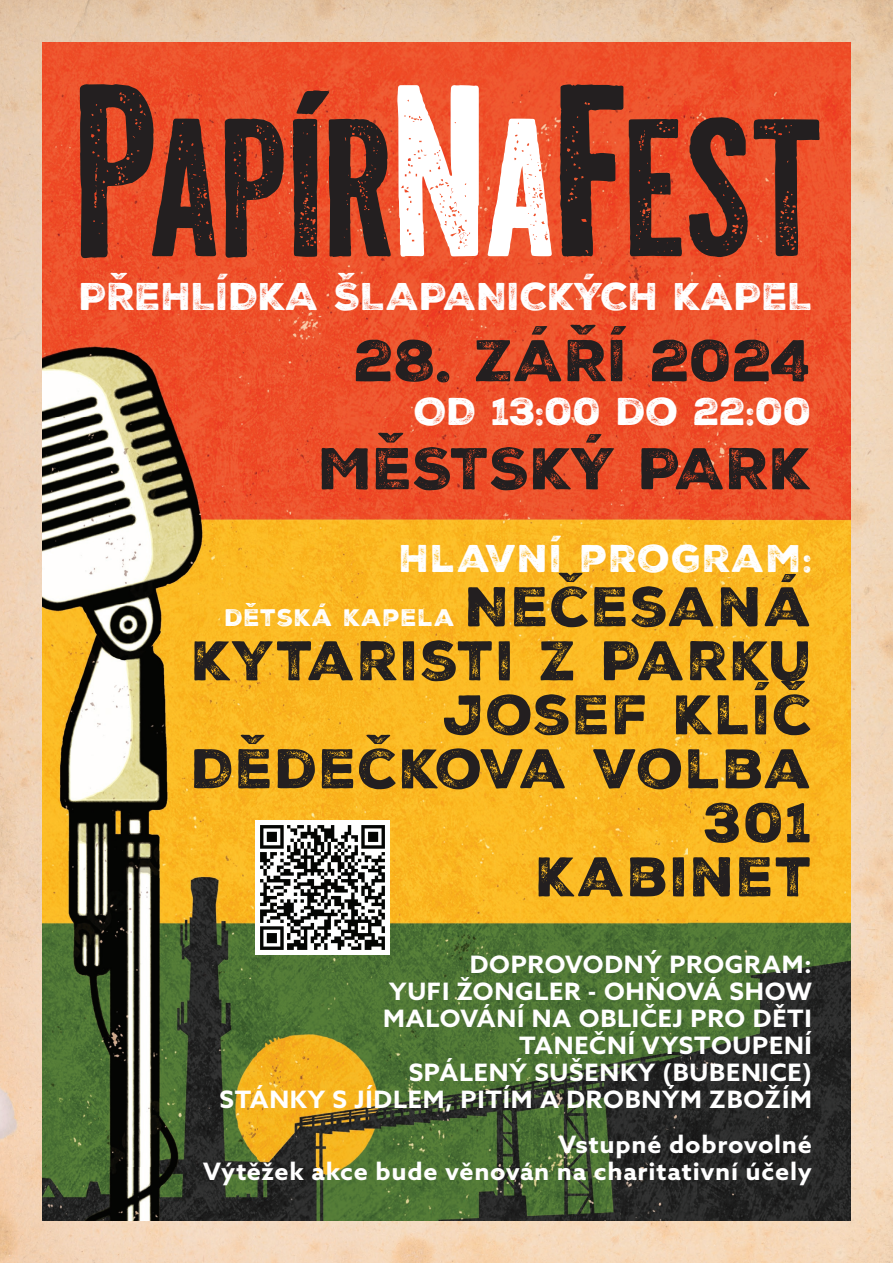
<style>
.page{position:relative;width:893px;height:1263px;background:#fff}
.page>*{position:absolute;margin:0;border:0;box-sizing:border-box;transform-origin:0 0}
.t1{font:187.65px "PF Fuel Grime";letter-spacing:-.02em;color:#231f20}
.t2{font:57px "Nexa Rust Sans Black 2";color:#231f20}
.t3{font:54px/54px "Nexa Rust Sans Black 2";letter-spacing:.03em;color:#231f20;text-align:right}
.t4{font:37.5px "Nexa Rust Sans Black 2";letter-spacing:-.005em;color:#fff}
.t5{font:37.5px "Nexa Rust Sans Black 2";letter-spacing:.03em;color:#fff}
.t6{font:700 24px/27px "Azo Sans";letter-spacing:.03em;color:#fff;text-align:right;scale:1.05 1}
.t7{font:23.25px "Nexa Rust Sans Black 2";letter-spacing:.03em;color:#fff}
.s1{font-size:234.6px}
.s2{font-size:234.6px;color:#fff}
.s3{color:#fff}
</style>
<div class="page">
<img style="left:0;top:0;width:893px;height:1263px">
<img style="left:43px;top:43px;width:807px;height:1177px">
<img style="left:255px;top:821px;width:134px;height:133px">
<h1 class="t1" style="left:69px;top:80px;width:756px"><span class="s1">P</span>APÍR<span class="s2">N</span><span class="s3">A</span><span class="s1">F</span>EST</h1>
<h3 class="t4" style="left:79px;top:272px;width:735px">PŘEHLÍDKA ŠLAPANICKÝCH KAPEL</h3>
<h2 class="t2" style="left:355px;top:322px;width:459px">28. ZÁŘÍ 2024</h2>
<h3 class="t4" style="left:415px;top:387px;width:399px">OD 13:00 DO 22:00</h3>
<h2 class="t2" style="left:319px;top:430px;width:494px">MĚSTSKÝ PARK</h2>
<h3 class="t5" style="left:399px;top:533px;width:415px">HLAVNÍ PROGRAM:</h3>
<p class="t7" style="left:225px;top:602px;width:232px">DĚTSKÁ KAPELA</p>
<h3 class="t3" style="left:192px;top:580px;width:622px">NEČESANÁ<br>KYTARISTI Z PARKU<br>JOSEF KLÍČ<br>DĚDEČKOVA VOLBA<br>301<br>KABINET</h3>
<p class="t6" style="left:219px;top:951px;width:566px">DOPROVODNÝ PROGRAM:<br>YUFI ŽONGLER - OHŇOVÁ SHOW<br>MALOVÁNÍ NA OBLIČEJ PRO DĚTI<br>TANEČNÍ VYSTOUPENÍ<br>SPÁLENÝ SUŠENKY (BUBENICE)<br>STÁNKY S JÍDLEM, PITÍM A DROBNÝM ZBOŽÍM</p>
<p class="t6" style="left:203px;top:1131px;width:581px">Vstupné dobrovolné<br>Výtěžek akce bude věnován na charitativní účely</p>
</div>
